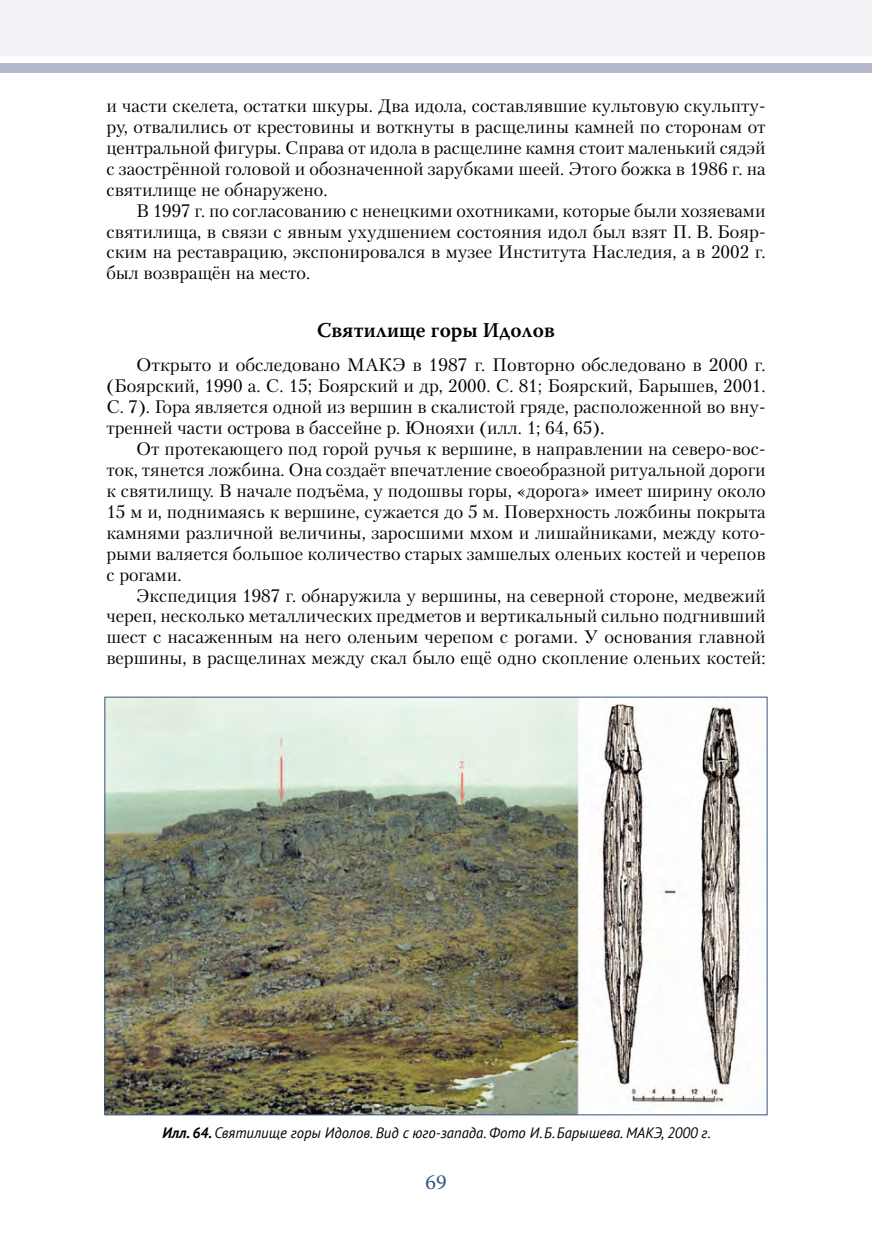
<style>
.page{position:relative;width:872px;height:1234px;background:#fff}
.page>*{position:absolute;margin:0;border:0;box-sizing:border-box;transform-origin:0 0}
.t1{font:600 21px "Warnock Pro";color:#000}
.t2{font:21px "Warnock Pro";color:#365584}
.t3{font:18px/21px "Petersburg San Pin";color:#000;text-align:justify}
.t4{font:italic 15px "PT Sans";color:#000}
.s1{font-style:italic}
.s2{font-weight:700}
</style>
<div class="page">
<img style="left:106px;top:698px;width:638px;height:414px">
<div style="left:0;top:64px;width:872px;height:9px;background:#b5b8cc"></div>
<div style="left:0;top:0;width:872px;height:56px;background:#f2f3f6"></div>
<p class="t3" style="left:106px;top:94px;width:661px">и части скелета, остатки шкуры. Два идола, составлявшие культовую скульпту&shy;ру, отвалились от крестовины и воткнуты в расщелины камней по сторонам от центральной фигуры. Справа от идола в расщелине камня стоит маленький сядэй с заострённой головой и обозначенной зарубками шеей. Этого божка в 1986 г. на святилище не обнаружено.</p>
<p class="t3" style="left:106px;top:199px;width:661px;text-indent:30px">В 1997 г. по согласованию с ненецкими охотниками, которые были хозяевами святилища, в связи с явным ухудшением состояния идол был взят П. В. Бояр&shy;ским на реставрацию, экспонировался в музее Института Наследия, а в 2002 г. был возвращён на место.</p>
<p class="t1" style="left:317px;top:318px;width:239px">Святилище горы Идолов</p>
<p class="t3" style="left:106px;top:353px;width:661px;text-indent:30px">Открыто и обследовано МАКЭ в 1987 г. Повторно обследовано в 2000 г. (Боярский, 1990 а. С. 15; Боярский и др, 2000. С. 81; Боярский, Барышев, 2001.<br>С. 7). Гора является одной из вершин в скалистой гряде, расположенной во вну&shy;тренней части острова в бассейне р. Юнояхи (илл. 1; 64, 65)<span class="s1">.</span></p>
<p class="t3" style="left:106px;top:437px;width:661px;text-indent:30px">От протекающего под горой ручья к вершине, в направлении на северо-вос&shy;ток, тянется ложбина. Она создаёт впечатление своеобразной ритуальной дороги к святилищу. В начале подъёма, у подошвы горы, «дорога» имеет ширину около 15 м и, поднимаясь к вершине, сужается до 5 м. Поверхность ложбины покрыта камнями различной величины, заросшими мхом и лишайниками, между кото&shy;рыми валяется большое количество старых замшелых оленьих костей и черепов с рогами.</p>
<p class="t3" style="left:106px;top:584px;width:661px;text-indent:30px">Экспедиция 1987 г. обнаружила у вершины, на северной стороне, медвежий череп, несколько металлических предметов и вертикальный сильно подгнивший шест с насаженным на него оленьим черепом с рогами. У основания главной вершины, в расщелинах между скал было ещё одно скопление оленьих костей:</p>
<p class="t4" style="left:162px;top:1122px;width:550px"><span class="s2">Илл. 64.</span> Святилище горы Идолов. Вид с юго-запада. Фото И.Б.Барышева. МАКЭ, 2000 г.</p>
<p class="t2" style="left:425px;top:1169px;width:23px">69</p>
</div>
